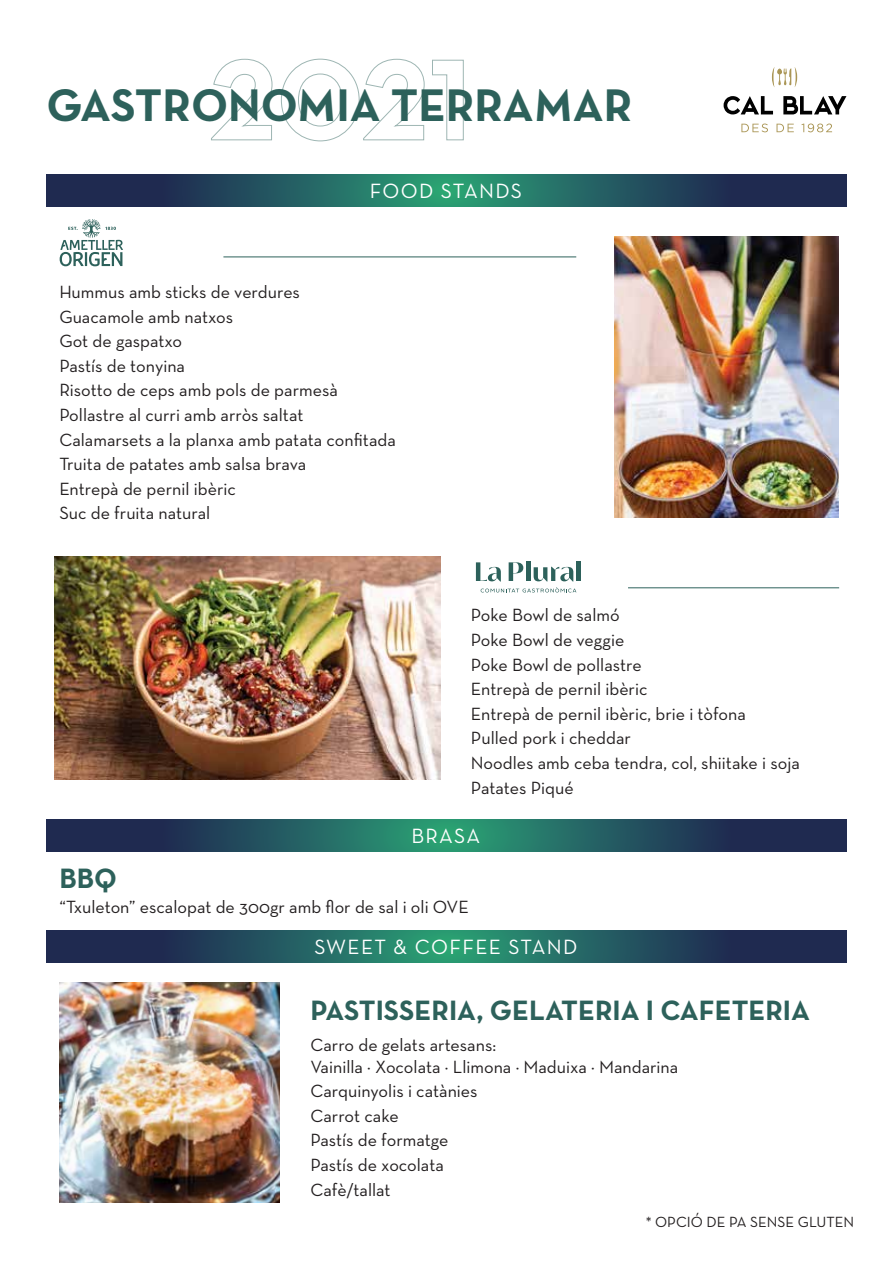
<style>
.page{position:relative;width:893px;height:1263px;background:#fff}
.page>*{position:absolute;margin:0;border:0;box-sizing:border-box;transform-origin:0 0}
.t1{font:46.5px "Neutra Text Bold Alt";color:#2d615b}
.t2{font:28.5px "Neutra Text Bold Alt";color:#2d615b}
.t3{font:21px "Neutra Text";letter-spacing:.06em;color:#fff}
.t4{font:18px/24.6px "Neutra Text";color:#231f20}
.t5{font:15px "Neutra Text";color:#231f20}
</style>
<div class="page">
<svg style="left:47px;top:174px;width:799px;height:33px;background:#23545e"></svg>
<svg style="left:47px;top:819px;width:799px;height:32px;background:#23545e"></svg>
<svg style="left:47px;top:930px;width:799px;height:32px;background:#23545e"></svg>
<hr style="left:223px;top:257px;width:353px;height:1px;background:#2d615b">
<hr style="left:628px;top:587px;width:211px;height:1px;background:#2d615b">
<svg style="left:211px;top:59px;width:62px;height:82px"></svg>
<svg style="left:281px;top:58px;width:144px;height:84px"></svg>
<svg style="left:432px;top:59px;width:32px;height:82px"></svg>
<img style="left:54px;top:557px;width:386px;height:223px">
<img style="left:614px;top:236px;width:225px;height:282px">
<img style="left:59px;top:982px;width:221px;height:221px">
<svg style="left:724px;top:96px;width:49px;height:18px"></svg>
<svg style="left:783px;top:96px;width:63px;height:18px"></svg>
<svg style="left:741px;top:124px;width:27px;height:8px"></svg>
<svg style="left:776px;top:124px;width:18px;height:8px"></svg>
<svg style="left:801px;top:124px;width:31px;height:8px"></svg>
<svg style="left:772px;top:67px;width:25px;height:20px"></svg>
<svg style="left:60px;top:219px;width:63px;height:47px"></svg>
<svg style="left:476px;top:562px;width:25px;height:19px"></svg>
<svg style="left:509px;top:562px;width:14px;height:19px"></svg>
<hr style="left:526px;top:561px;width:4px;height:20px;background:#2d615b">
<svg style="left:534px;top:567px;width:39px;height:14px"></svg>
<hr style="left:577px;top:561px;width:4px;height:20px;background:#2d615b">
<svg style="left:481px;top:587px;width:95px;height:5px"></svg>
<h1 class="t1" style="left:46px;top:76px;width:587px">GASTRONOMIA TERRAMAR</h1>
<p class="t3" style="left:370px;top:178px;width:154px">FOOD STANDS</p>
<p class="t4" style="left:59px;top:279px;width:338px">Hummus amb sticks de verdures<br>Guacamole amb natxos<br>Got de gaspatxo<br>Pastís de tonyina<br>Risotto de ceps amb pols de parmesà<br>Pollastre al curri amb arròs saltat<br>Calamarsets a la planxa amb patata confitada<br>Truita de patates amb salsa brava<br>Entrepà de pernil ibèric<br>Suc de fruita natural</p>
<p class="t4" style="left:471px;top:603px;width:330px">Poke Bowl de salmó<br>Poke Bowl de veggie<br>Poke Bowl de pollastre<br>Entrepà de pernil ibèric<br>Entrepà de pernil ibèric, brie i tòfona<br>Pulled pork i cheddar<br>Noodles amb ceba tendra, col, shiitake i soja<br>Patates Piqué</p>
<p class="t3" style="left:411px;top:823px;width:70px">BRASA</p>
<h2 class="t2" style="left:59px;top:860px;width:59px">BBQ</h2>
<p class="t4" style="left:59px;top:894px;width:411px">“Txuleton” escalopat de 300gr amb flor de sal i oli OVE</p>
<p class="t3" style="left:314px;top:934px;width:265px">SWEET &amp; COFFEE STAND</p>
<h2 class="t2" style="left:310px;top:993px;width:501px">PASTISSERIA, GELATERIA I CAFETERIA</h2>
<p class="t4" style="left:310px;top:1034px;width:369px;line-height:21.6px">Carro de gelats artesans:<br>Vainilla · Xocolata · Llimona · Maduixa · Mandarina</p>
<p class="t4" style="left:310px;top:1078px;width:169px">Carquinyolis i catànies<br>Carrot cake<br>Pastís de formatge<br>Pastís de xocolata<br>Cafè/tallat</p>
<p class="t5" style="left:646px;top:1213px;width:210px">* OPCIÓ DE PA SENSE GLUTEN</p>
</div>
